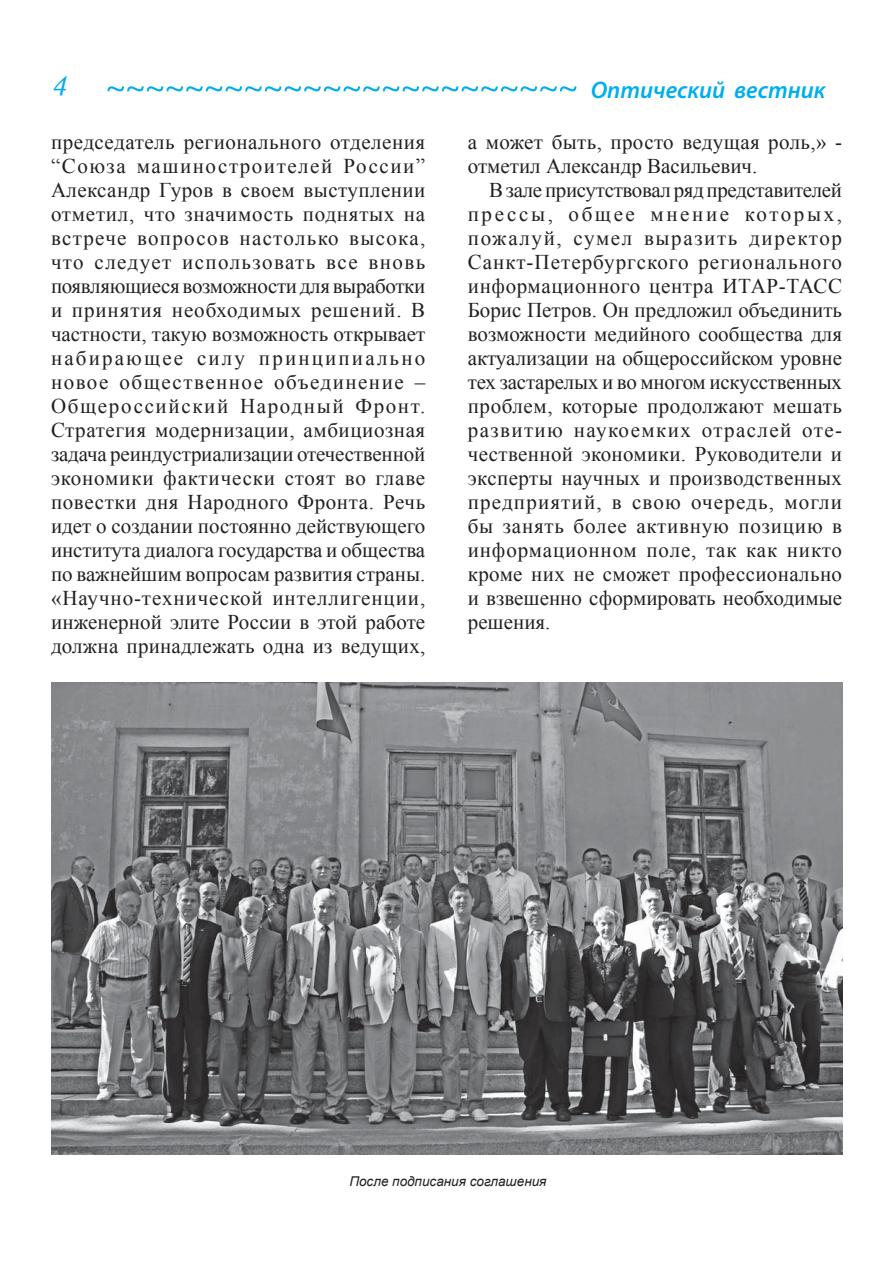
<style>
.page{position:relative;width:893px;height:1263px;background:#fff}
.page>*{position:absolute;margin:0;border:0;box-sizing:border-box;transform-origin:0 0}
.t1{font:33px "Monotype Corsiva";color:#00aeef}
.t2{font:italic 600 24px "Myriad Pro";color:#00aeef}
.t3{font:21px/24px "Times New Roman";color:#231f20;text-align:justify}
.t4{font:italic 13.5px "Arial";color:#231f20}
</style>
<div class="page">
<svg style="left:107px;top:86px;width:469px;height:5px"></svg>
<img style="left:51px;top:683px;width:791px;height:472px">
<h1 class="t1" style="left:51px;top:69px;width:16px">4</h1>
<p class="t2" style="left:591px;top:76px;width:236px">Оптический вестник</p>
<p class="t3" style="left:51px;top:129px;width:376px">председатель регионального отделения “Союза машиностроителей России” Александр Гуров в своем выступлении отметил, что значимость поднятых на встрече вопросов настолько высока, что следует использовать все вновь появляющиеся возможностидля выработки и принятия необходимых решений. В частности, такую возможность открывает набирающее силу принципиально новое общественное объединение – Общероссийский Народный Фронт.<br>Стратегия модернизации, амбициозная задача реиндустриализации отечественной экономики фактически стоят во главе повестки дня Народного Фронта. Речь идет о создании постоянно действующего института диалога государства и общества по важнейшим вопросам развития страны. «Научно-технической интеллигенции, инженерной элите России в этой работе должна принадлежать одна из ведущих,</p>
<p class="t3" style="left:468px;top:129px;width:376px">а может быть, просто ведущая роль,» - отметил Александр Васильевич.</p>
<p class="t3" style="left:468px;top:177px;width:376px;text-indent:21px">Взалеприсутствовал рядпредставителей прессы, общее мнение которых, пожалуй, сумел выразить директор Санкт-Петербургского регионального информационного центра ИТАР-ТАСС Борис Петров. Он предложил объединить возможности медийного сообщества для актуализации на общероссийском уровне тех застарелых и во многом искусственных проблем, которые продолжают мешать развитию наукоемких отраслей оте&shy;чественной экономики. Руководители и эксперты научных и производственных предприятий, в свою очередь, могли бы занять более активную позицию в информационном поле, так как никто кроме них не сможет профессионально и взвешенно сформировать необходимые решения.</p>
<p class="t4" style="left:349px;top:1174px;width:199px">После подписания соглашения</p>
</div>
